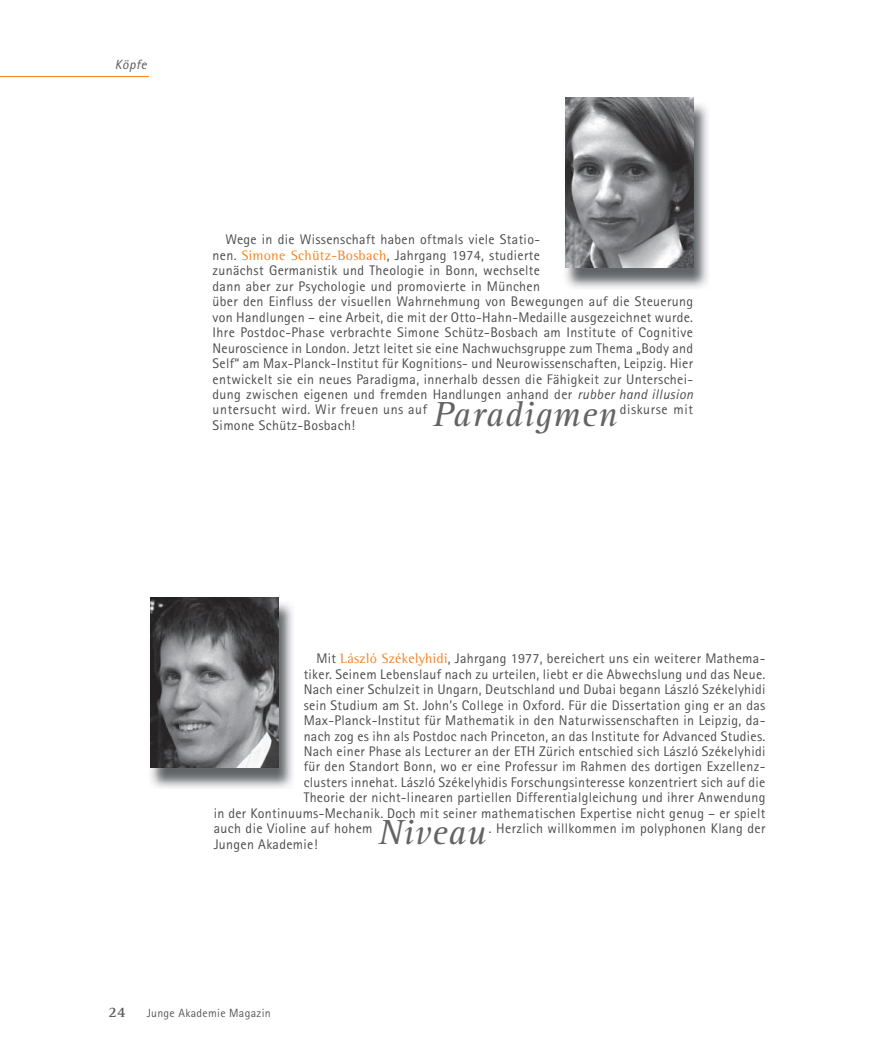
<style>
.page{position:relative;width:893px;height:1063px;background:#fff}
.page>*{position:absolute;margin:0;border:0;box-sizing:border-box;transform-origin:0 0}
.t1{font:italic 36px "Rotis Serif";letter-spacing:.025em;color:#636466}
.t2{font:700 15px "Rotis Serif";color:#58595b}
.t3{font:13.95px/15.5px "Rotis Sans Serif";letter-spacing:.025em;color:#4c4c4e}
.t4{font:italic 13.35px "Rotis Sans Serif";letter-spacing:.035em;color:#58595b}
.t5{font:11.85px "Rotis Sans Serif";letter-spacing:.025em;color:#58595b}
.s1{font-family:"Rotis Semi Serif";color:#f5821f}
.s2{font-style:italic}
</style>
<div class="page">
<img style="left:565px;top:101px;width:143px;height:187px">
<img style="left:566px;top:98px;width:127px;height:170px">
<img style="left:150px;top:600px;width:143px;height:188px">
<img style="left:151px;top:597px;width:127px;height:170px">
<hr style="left:0;top:76px;width:149px;height:1px;background:#f5821f">
<p class="t4" style="left:115px;top:60px;width:33px">Köpfe</p>
<p class="t3" style="left:213px;top:233px;width:482px;text-indent:13px">Wege in die Wissenschaft haben oftmals viele Statio-<br>nen. <span class="s1">Simone Schütz-Bosbach</span>, Jahrgang 1974, studierte<br>zunächst Germanistik und Theologie in Bonn, wechselte<br>dann aber zur Psychologie und promovierte in München<br>über den Einfluss der visuellen Wahrnehmung von Bewegungen auf die Steuerung von Handlungen – eine Arbeit, die mit der Otto-Hahn-Medaille ausgezeichnet wurde.<br>Ihre Postdoc-Phase verbrachte Simone Schütz-Bosbach am Institute of Cognitive Neuroscience in London. Jetzt leitet sie eine Nachwuchsgruppe zum Thema „Body and Self“ am Max-Planck-Institut für Kognitions- und Neurowissenschaften, Leipzig. Hier entwickelt sie ein neues Paradigma, innerhalb dessen die Fähigkeit zur Unterschei&shy;dung zwischen eigenen und fremden Handlungen anhand der <span class="s2">rubber hand illusion </span>untersucht wird. Wir freuen uns auf</p>
<h1 class="t1" style="left:433px;top:401px;width:186px">Paradigmen</h1>
<p class="t3" style="left:620px;top:403px;width:75px">diskurse mit</p>
<p class="t3" style="left:213px;top:419px;width:144px">Simone Schütz-Bosbach!</p>
<p class="t3" style="left:316px;top:652px;width:450px">Mit <span class="s1">László Székelyhidi</span>, Jahrgang 1977, bereichert uns ein weiterer Mathema-</p>
<p class="t3" style="left:304px;top:668px;width:463px">tiker. Seinem Lebenslauf nach zu urteilen, liebt er die Abwechslung und das Neue.</p>
<p class="t3" style="left:304px;top:683px;width:463px">Nach einer Schulzeit in Ungarn, Deutschland und Dubai begann László Székelyhidi</p>
<p class="t3" style="left:304px;top:699px;width:463px">sein Studium am St. John’s College in Oxford. Für die Dissertation ging er an das</p>
<p class="t3" style="left:304px;top:714px;width:463px">Max-Planck-Institut für Mathematik in den Naturwissenschaften in Leipzig, da-</p>
<p class="t3" style="left:304px;top:730px;width:463px">nach zog es ihn als Postdoc nach Princeton, an das Institute for Advanced Studies.</p>
<p class="t3" style="left:304px;top:745px;width:463px">Nach einer Phase als Lecturer an der ETH Zürich entschied sich László Székelyhidi</p>
<p class="t3" style="left:304px;top:760px;width:463px">für den Standort Bonn, wo er eine Professur im Rahmen des dortigen Exzellenz-</p>
<p class="t3" style="left:304px;top:776px;width:463px">clusters innehat. László Székelyhidis Forschungsinteresse konzentriert sich auf die</p>
<p class="t3" style="left:304px;top:791px;width:463px">Theorie der nicht-linearen partiellen Differentialgleichung und ihrer Anwendung</p>
<p class="t3" style="left:214px;top:807px;width:553px">in der Kontinuums-Mechanik. Doch mit seiner mathematischen Expertise nicht genug – er spielt</p>
<p class="t3" style="left:214px;top:822px;width:160px">auch die Violine auf hohem</p>
<p class="t3" style="left:489px;top:822px;width:278px">. Herzlich willkommen im polyphonen Klang der</p>
<p class="t3" style="left:214px;top:838px;width:105px">Jungen Akademie!</p>
<h1 class="t1" style="left:378px;top:819px;width:109px">Niveau</h1>
<p class="t2" style="left:109px;top:1006px;width:18px">24</p>
<p class="t5" style="left:147px;top:1009px;width:126px">Junge Akademie Magazin</p>
</div>
